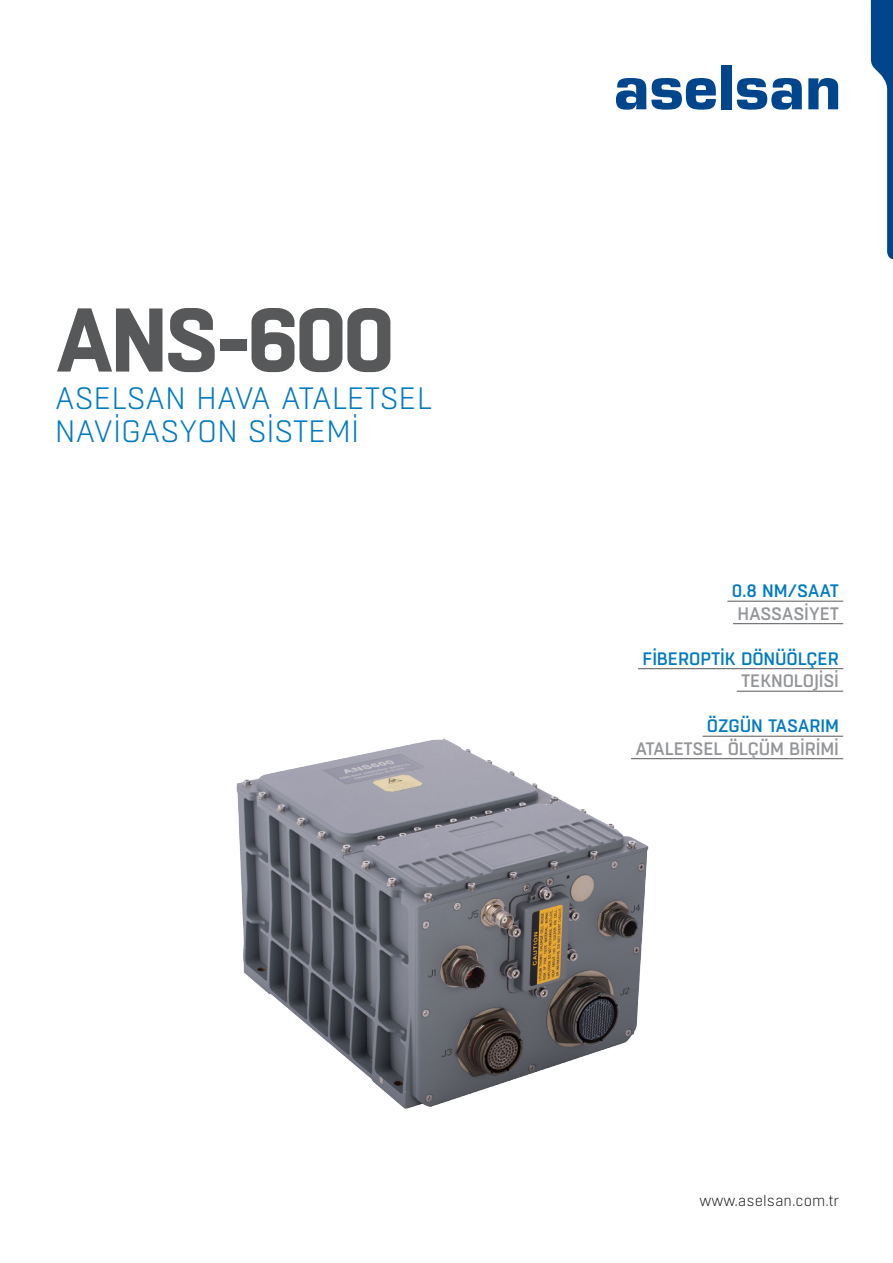
<style>
.page{position:relative;width:893px;height:1263px;background:#fff}
.page>*{position:absolute;margin:0;border:0;box-sizing:border-box;transform-origin:0 0}
.t1{font:700 90px "Boxed";letter-spacing:-.04em;color:#57585a}
.t2{font:300 30.9px/32.8px "Boxed";letter-spacing:-.005em;color:#007ac2}
.t3{font:500 18px "Boxed";letter-spacing:-.01em;color:#007ac2}
.t4{font:500 18px "Boxed";letter-spacing:-.01em;color:#939598}
.t5{font:300 15px "Boxed";color:#231f20}
</style>
<div class="page">
<svg style="left:616px;top:78px;width:100px;height:32px"></svg>
<div style="left:721px;top:65px;width:10px;height:44px;background:#01468c"></div>
<svg style="left:737px;top:78px;width:65px;height:32px"></svg>
<svg style="left:808px;top:78px;width:30px;height:31px"></svg>
<svg style="left:871px;top:0;width:22px;height:259px"></svg>
<img style="left:236px;top:735px;width:481px;height:374px">
<hr style="left:727px;top:601px;width:116px;height:1px;background:#57585a">
<hr style="left:733px;top:623px;width:110px;height:1px;background:#57585a">
<hr style="left:638px;top:668px;width:205px;height:1px;background:#57585a">
<hr style="left:737px;top:691px;width:106px;height:1px;background:#57585a">
<hr style="left:702px;top:736px;width:141px;height:1px;background:#57585a">
<hr style="left:631px;top:758px;width:212px;height:1px;background:#57585a">
<p class="t1" style="left:55px;top:280px;width:342px">ANS-600</p>
<p class="t2" style="left:55px;top:382px;width:379px">ASELSAN HAVA ATALETSEL<br>NAVİGASYON SİSTEMİ</p>
<p class="t3" style="left:732px;top:579px;width:109px">0.8 NM/SAAT</p>
<p class="t4" style="left:737px;top:602px;width:103px">HASSASİYET</p>
<p class="t3" style="left:642px;top:647px;width:198px">FİBEROPTİK DÖNÜÖLÇER</p>
<p class="t4" style="left:741px;top:669px;width:99px">TEKNOLOJİSİ</p>
<p class="t3" style="left:707px;top:714px;width:134px">ÖZGÜN TASARIM</p>
<p class="t4" style="left:635px;top:737px;width:205px">ATALETSEL ÖLÇÜM BİRİMİ</p>
<p class="t5" style="left:700px;top:1191px;width:141px">www.aselsan.com.tr</p>
</div>
